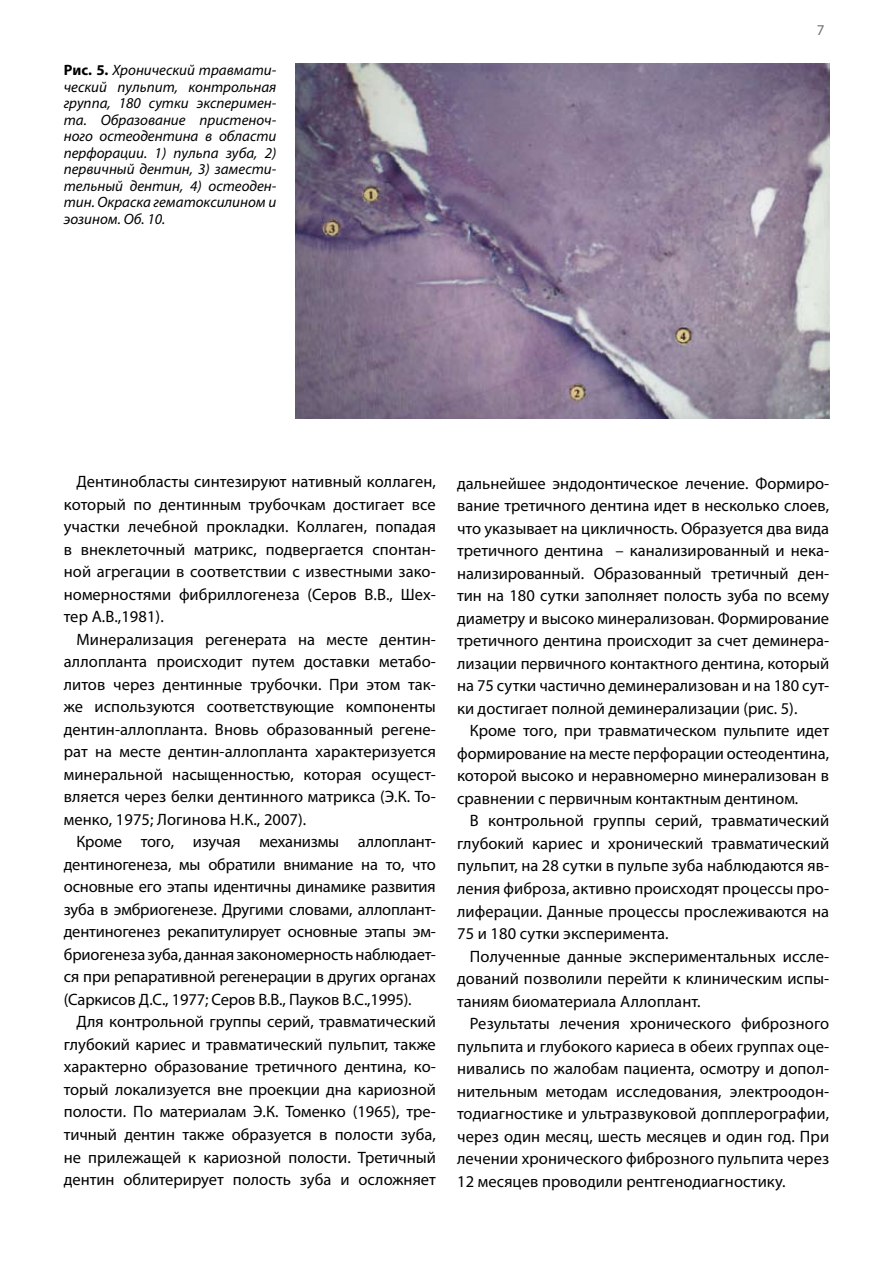
<style>
.page{position:relative;width:893px;height:1263px;background:#fff}
.page>*{position:absolute;margin:0;border:0;box-sizing:border-box;transform-origin:0 0}
.t1{font:16.5px/22.5px "Myriad Pro";color:#000;text-align:justify}
.t2{font:italic 15px/16.5px "Myriad Pro";color:#000;text-align:justify}
.t3{font:15px "Myriad Pro";color:#6d6f71}
.s1{font-weight:700;font-style:normal}
</style>
<div class="page">
<img style="left:295px;top:64px;width:534px;height:354px">
<p class="t2" style="left:64px;top:62px;width:214px"><span class="s1">Рис. 5.</span> Хронический травмати&shy;ческий пульпит, контрольная группа, 180 сутки эксперимен&shy;та. Образование пристеноч&shy;ного остеодентина в области перфорации. 1) пульпа зуба, 2) первичный дентин, 3) замести&shy;тельный дентин, 4) остеоден&shy;тин. Окраска гематоксилином и эозином. Об. 10.</p>
<p class="t3" style="left:817px;top:21px;width:9px">7</p>
<p class="t1" style="left:64px;top:470px;width:374px;text-indent:13px">Дентинобласты синтезируют нативный коллаген, который по дентинным трубочкам достигает все участки лечебной прокладки. Коллаген, попадая в внеклеточный матрикс, подвергается спонтан&shy;ной агрегации в соответствии с известными зако&shy;номерностями фибриллогенеза (Серов В.В., Шех&shy;тер А.В.,1981).</p>
<p class="t1" style="left:64px;top:628px;width:374px;text-indent:13px">Минерализация регенерата на месте дентин&shy;аллопланта происходит путем доставки метабо&shy;литов через дентинные трубочки. При этом так&shy;же используются соответствующие компоненты дентин-аллопланта. Вновь образованный регене&shy;рат на месте дентин-аллопланта характеризуется минеральной насыщенностью, которая осущест&shy;вляется через белки дентинного матрикса (Э.К. То&shy;менко, 1975; Логинова Н.К., 2007).</p>
<p class="t1" style="left:64px;top:830px;width:374px;text-indent:13px">Кроме того, изучая механизмы аллоплант&shy;дентиногенеза, мы обратили внимание на то, что основные его этапы идентичны динамике развития зуба в эмбриогенезе. Другими словами, аллоплант&shy;дентиногенез рекапитулирует основные этапы эм&shy;бриогенеза зуба, данная закономерность наблюдает&shy;ся при репаративной регенерации в других органах (Саркисов Д.С., 1977; Серов В.В., Пауков В.С.,1995).</p>
<p class="t1" style="left:64px;top:1010px;width:374px;text-indent:13px">Для контрольной группы серий, травматический глубокий кариес и травматический пульпит, также характерно образование третичного дентина, ко&shy;торый локализуется вне проекции дна кариозной полости. По материалам Э.К. Томенко (1965), тре&shy;тичный дентин также образуется в полости зуба, не прилежащей к кариозной полости. Третичный дентин облитерирует полость зуба и осложняет</p>
<p class="t1" style="left:457px;top:472px;width:374px">дальнейшее эндодонтическое лечение. Формиро&shy;вание третичного дентина идет в несколько слоев, что указывает на цикличность. Образуется два вида третичного дентина – канализированный и нека&shy;нализированный. Образованный третичный ден&shy;тин на 180 сутки заполняет полость зуба по всему диаметру и высоко минерализован. Формирование третичного дентина происходит за счет деминера&shy;лизации первичного контактного дентина, который на 75 сутки частично деминерализован и на 180 сут&shy;ки достигает полной деминерализации (рис. 5).</p>
<p class="t1" style="left:457px;top:719px;width:374px;text-indent:13px">Кроме того, при травматическом пульпите идет формирование на месте перфорации остеодентина, которой высоко и неравномерно минерализован в сравнении с первичным контактным дентином.</p>
<p class="t1" style="left:457px;top:809px;width:374px;text-indent:13px">В контрольной группы серий, травматический глубокий кариес и хронический травматический пульпит, на 28 сутки в пульпе зуба наблюдаются яв&shy;ления фиброза, активно происходят процессы про&shy;лиферации. Данные процессы прослеживаются на 75 и 180 сутки эксперимента.</p>
<p class="t1" style="left:457px;top:944px;width:374px;text-indent:13px">Полученные данные экспериментальных иссле&shy;дований позволили перейти к клиническим испы&shy;таниям биоматериала Аллоплант.</p>
<p class="t1" style="left:457px;top:1012px;width:374px;text-indent:13px">Результаты лечения хронического фиброзного пульпита и глубокого кариеса в обеих группах оце&shy;нивались по жалобам пациента, осмотру и допол&shy;нительным методам исследования, электроодон&shy;тодиагностике и ультразвуковой допплерографии, через один месяц, шесть месяцев и один год. При лечении хронического фиброзного пульпита через 12 месяцев проводили рентгенодиагностику.</p>
</div>
